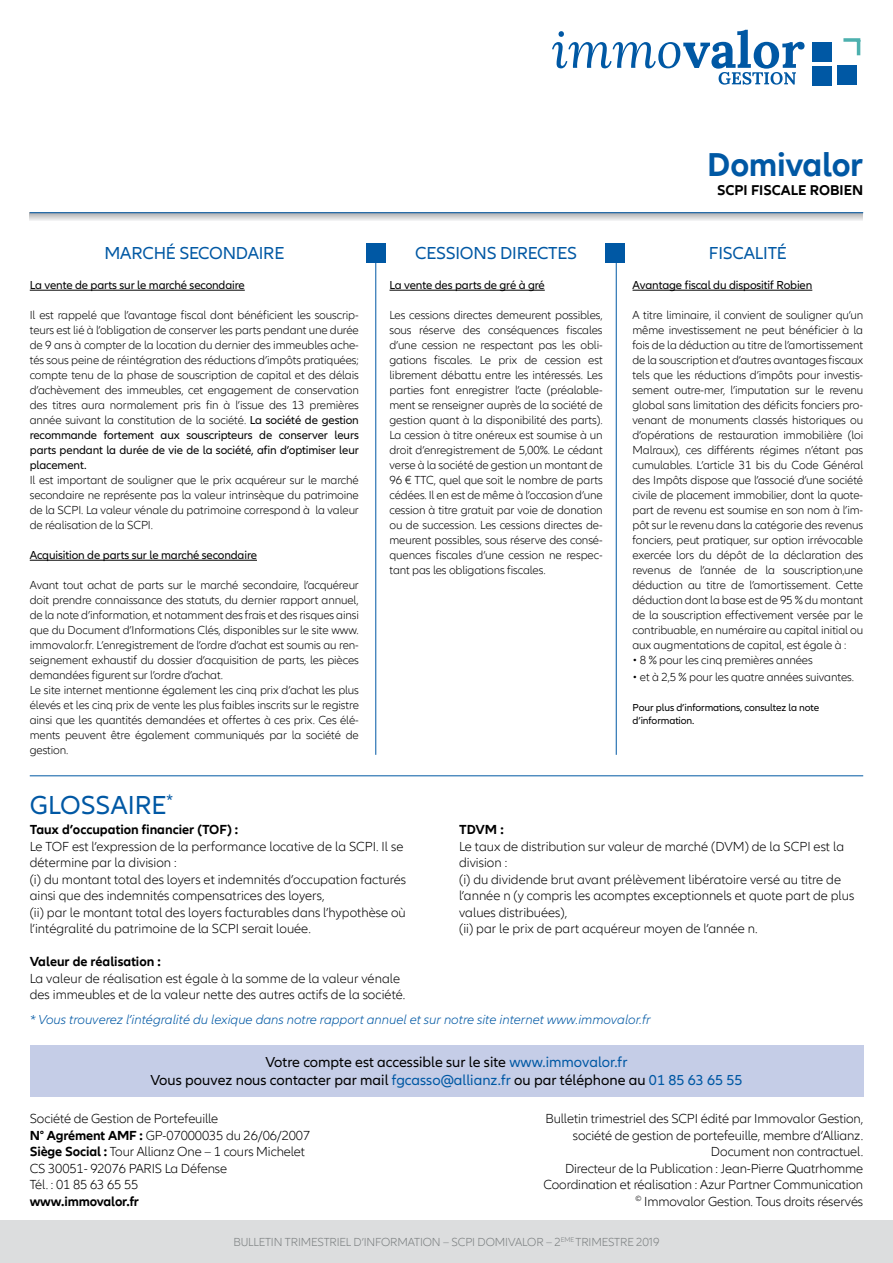
<style>
.page{position:relative;width:893px;height:1263px;background:#fff}
.page>*{position:absolute;margin:0;border:0;box-sizing:border-box;transform-origin:0 0}
.t1{font:700 34.05px "Allianz Neo";letter-spacing:-.01em;color:#0058a4}
.t2{font:27px "Allianz Neo";color:#0058a4}
.t3{font:18px "Allianz Neo";letter-spacing:-.01em;color:#0058a4}
.t4{font:15px/18px "Allianz Neo";color:#000;text-align:center}
.t5{font:700 14.55px "Allianz Neo";color:#000}
.t6{font:300 13.5px/16.5px "Allianz Neo";color:#000}
.t7{font:italic 300 13.5px "Allianz Neo";color:#0058a4}
.t8{font:700 13.5px "Allianz Neo";color:#000}
.t9{font:300 12px/15px "Allianz Neo";letter-spacing:-.01em;color:#000;text-align:justify}
.t10{font:12px "Allianz Neo";letter-spacing:-.01em;color:#000}
.t11{font:300 12px "Allianz Neo";letter-spacing:-.01em;color:#7b7f80}
.t12{font:10.5px/13.5px "Allianz Neo";letter-spacing:-.01em;color:#000}
.s1{font-weight:400}
.s2{color:#0058a4}
.s3{font-weight:700}
</style>
<div class="page">
<div style="left:0;top:1220px;width:893px;height:43px;background:#dcddde"></div>
<svg style="left:30px;top:213px;width:833px;height:8px;background:#cdd0d3"></svg>
<hr style="left:30px;top:212px;width:833px;height:1px;background:#0058a4">
<hr style="left:30px;top:775px;width:833px;height:1px;background:#0058a4">
<div style="left:30px;top:1045px;width:833px;height:52px;background:#c5cde7"></div>
<hr style="left:30px;top:290px;width:215px;height:1px;background:#000">
<hr style="left:30px;top:560px;width:227px;height:1px;background:#000">
<hr style="left:389px;top:290px;width:156px;height:1px;background:#000">
<hr style="left:632px;top:290px;width:180px;height:1px;background:#000">
<hr style="left:616px;top:254px;width:1px;height:501px;background:#0058a4">
<hr style="left:375px;top:254px;width:1px;height:501px;background:#0058a4">
<div style="left:606px;top:243px;width:19px;height:20px;background:#0058a4"></div>
<div style="left:367px;top:243px;width:19px;height:20px;background:#0058a4"></div>
<svg style="left:552px;top:30px;width:253px;height:55px"></svg>
<div style="left:813px;top:66px;width:19px;height:19px;background:#0058a4"></div>
<div style="left:813px;top:42px;width:19px;height:19px;background:#0058a4"></div>
<div style="left:838px;top:66px;width:19px;height:19px;background:#0058a4"></div>
<svg style="left:843px;top:38px;width:17px;height:4px"></svg>
<hr style="left:857px;top:40px;width:3px;height:15px;background:#4db0ae">
<h3 class="t3" style="left:104px;top:243px;width:181px">MARCHÉ SECONDAIRE</h3>
<p class="t10" style="left:30px;top:278px;width:217px">La vente de parts sur le marché secondaire</p>
<p class="t9" style="left:30px;top:308px;width:331px">I l est rappelé que l’avantage fiscal dont bénéficient les souscrip&shy;teurs est lié à l’obligation de conserver les parts pendant une durée de 9 ans à compter de la location du dernier des immeubles ache&shy;tés sous peine de réintégration des réductions d’impôts pratiquées; compte tenu de la phase de souscription de capital et des délais d’achèvement des immeubles, cet engagement de conservation des titres aura normalement pris fin à l’issue des 13 premières année suivant la constitution de la société. <span class="s1">La société de gestion recommande fortement aux souscripteurs de conserver leurs parts pendant la durée de vie de la société, afin d’optimiser leur placement.</span></p>
<p class="t9" style="left:30px;top:473px;width:331px">Il est important de souligner que le prix acquéreur sur le marché secondaire ne représente pas la valeur intrinsèque du patrimoine de la SCPI. La valeur vénale du patrimoine correspond à la valeur de réalisation de la SCPI.</p>
<p class="t10" style="left:30px;top:548px;width:229px">Acquisition de parts sur le marché secondaire</p>
<p class="t9" style="left:30px;top:578px;width:331px;text-align:left">Avant tout achat de parts sur le marché secondaire, l’acquéreur doit prendre connaissance des statuts, du dernier rapport annuel, de la note d’information, et notamment des frais et des risques ainsi que du Document d’Informations Clés, disponibles sur le site www. immovalor.fr. L’enregistrement de l’ordre d’achat est soumis au ren&shy;seignement exhaustif du dossier d’acquisition de parts, les pièces demandées figurent sur l’ordre d’achat.<br>Le site internet mentionne également les cinq prix d’achat les plus élevés et les cinq prix de vente les plus faibles inscrits sur le registre ainsi que les quantités demandées et offertes à ces prix. Ces élé&shy;ments peuvent être également communiqués par la société de gestion.</p>
<h3 class="t3" style="left:415px;top:243px;width:163px">CESSIONS DIRECTES</h3>
<p class="t10" style="left:389px;top:278px;width:157px">La vente des parts de gré à gré</p>
<p class="t9" style="left:389px;top:308px;width:215px">Les cessions directes demeurent possibles, sous réserve des conséquences fiscales d’une cession ne respectant pas les obli&shy;gations fiscales. Le prix de cession est librement débattu entre les intéressés. Les parties font enregistrer l’acte (préalable&shy;ment se renseigner auprès de la société de gestion quant à la disponibilité des parts).<br>La cession à titre onéreux est soumise à un droit d’enregistrement de 5,00%. Le cédant verse à la société de gestion un montant de 96 € TTC, quel que soit le nombre de parts cédées. Il en est de même à l’occasion d’une cession à titre gratuit par voie de donation ou de succession. Les cessions directes de&shy;meurent possibles, sous réserve des consé&shy;quences fiscales d’une cession ne respec&shy;tant pas les obligations fiscales.</p>
<h1 class="t1" style="left:707px;top:145px;width:157px">Domivalor</h1>
<p class="t5" style="left:717px;top:181px;width:148px">SCPI FISCALE ROBIEN</p>
<h3 class="t3" style="left:709px;top:243px;width:79px">FISCALITÉ</h3>
<p class="t10" style="left:632px;top:278px;width:181px">Avantage fiscal du dispositif Robien</p>
<p class="t9" style="left:632px;top:308px;width:232px">A titre liminaire, il convient de souligner qu’un même investissement ne peut bénéficier à la fois de la déduction au titre de l’amortissement de la souscription et d’autres avantages fiscaux tels que les réductions d’impôts pour investis&shy;sement outre-mer, l’imputation sur le revenu global sans limitation des déficits fonciers pro&shy;venant de monuments classés historiques ou d’opérations de restauration immobilière (loi M alraux), ces différents régimes n’étant pas cumulables. L’article 31 bis du Code Général des Impôts dispose que l’associé d’une société civile de placement immobilier, dont la quote&shy;part de revenu est soumise en son nom à l’im&shy;pôt sur le revenu dans la catégorie des revenus fonciers, peut pratiquer, sur option irrévocable exercée lors du dépôt de la déclaration des revenus de l’année de la souscription,une déduction au titre de l’amortissement. Cette déduction dont la base est de 95 % du montant de la souscription effectivement versée par le contribuable, en numéraire au capital initial ou aux augmentations de capital, est égale à :</p>
<p class="t9" style="left:632px;top:653px;width:182px">• 8 % pour les cinq premières années</p>
<p class="t9" style="left:632px;top:669px;width:223px">• et à 2,5 % pour les quatre années suivantes.</p>
<p class="t12" style="left:632px;top:700px;width:188px">Pour plus d’informations, consultez la note d’information.</p>
<h2 class="t2" style="left:30px;top:789px;width:145px">GLOSSAIRE<sup>*</sup></h2>
<p class="t8" style="left:30px;top:822px;width:210px">Taux d’occupation financier (TOF) :</p>
<p class="t6" style="left:30px;top:839px;width:378px">Le TOF est l’expression de la performance locative de la SCPI. Il se détermine par la division :<br>(i) du montant total des loyers et indemnités d’occupation facturés ainsi que des indemnités compensatrices des loyers,<br>(ii) par le montant total des loyers facturables dans l’hypothèse où l’intégralité du patrimoine de la SCPI serait louée.</p>
<p class="t8" style="left:30px;top:954px;width:133px">Valeur de réalisation :</p>
<p class="t6" style="left:30px;top:970px;width:377px">La valeur de réalisation est égale à la somme de la valeur vénale des immeubles et de la valeur nette des autres actifs de la société.</p>
<p class="t8" style="left:459px;top:822px;width:46px">TDVM :</p>
<p class="t6" style="left:459px;top:838px;width:397px">Le taux de distribution sur valeur de marché (DVM) de la SCPI est la division :<br>(i) du dividende brut avant prélèvement libératoire versé au titre de l’année n (y compris les acomptes exceptionnels et quote part de plus values distribuées),<br>(ii) par le prix de part acquéreur moyen de l’année n.</p>
<p class="t7" style="left:30px;top:1012px;width:622px">* Vous trouverez l’intégralité du lexique dans notre rapport annuel et sur notre site internet www.immovalor.fr</p>
<p class="t4" style="left:150px;top:1053px;width:594px">Votre compte est accessible sur le site <span class="s2">www.immovalor.fr<br></span>Vous pouvez nous contacter par mail <span class="s2">fgcasso@allianz.fr</span> ou par téléphone au <span class="s2">01 85 63 65 55</span></p>
<p class="t6" style="left:30px;top:1111px;width:282px">Société de Gestion de Portefeuille<br><span class="s3">N° Agrément AMF :</span> GP-07000035 du 26/06/2007<br><span class="s3">Siège Social :</span> Tour Allianz One – 1 cours M ichelet CS 30051- 92076 PARIS La Défense<br>Tél. : 01 85 63 65 55</p>
<p class="t8" style="left:30px;top:1193px;width:111px">www.immovalor.fr</p>
<p class="t6" style="left:543px;top:1111px;width:321px;text-align:right">Bulletin trimestriel des SCPI édité par Immovalor Gestion, société de gestion de portefeuille, membre d’Allianz.<br>Document non contractuel.<br>Directeur de la Publication : Jean-Pierre Quatrhomme Coordination et réalisation : Azur Partner Communication <sup>©</sup> Immovalor Gestion. Tous droits réservés</p>
<p class="t11" style="left:233px;top:1235px;width:290px">Bulletin trimestriel d’information – SCPI DomiVALOR</p>
<p class="t11" style="left:546px;top:1235px;width:115px">– 2<sup>eme</sup> trimestre 2019</p>
</div>
